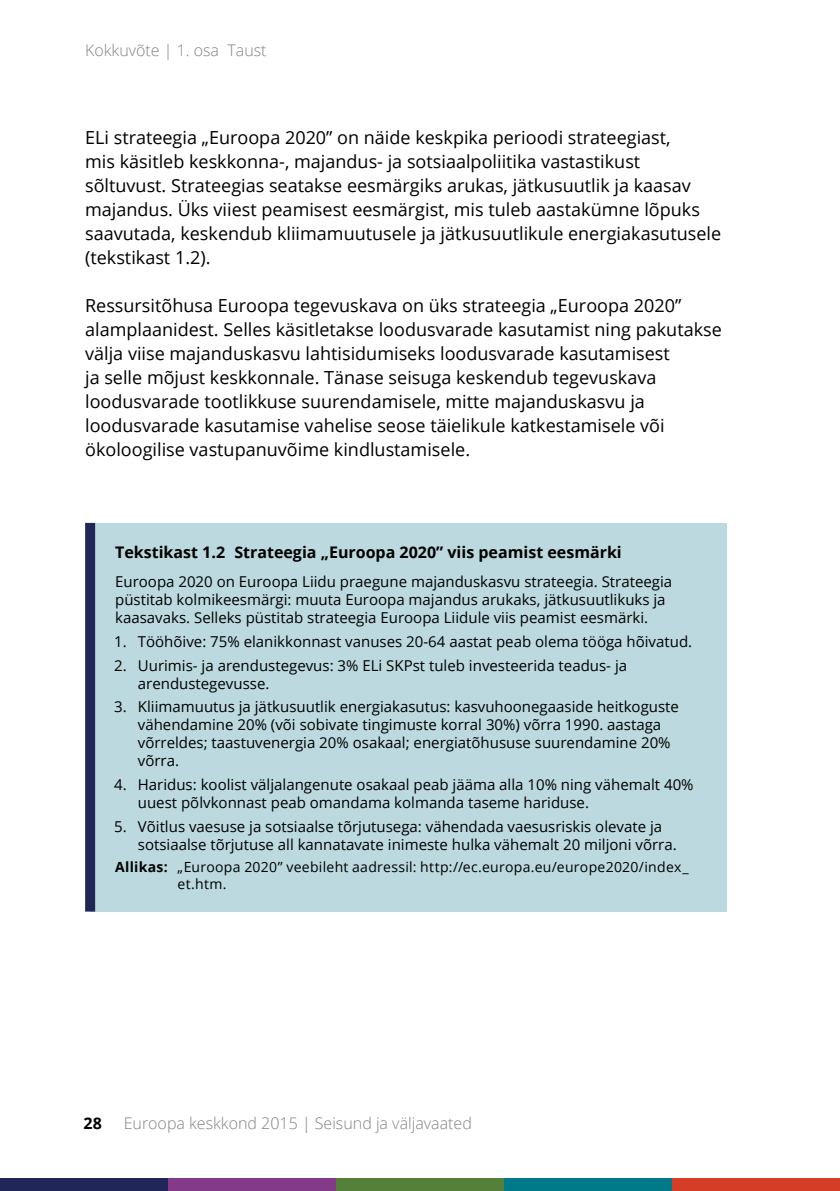
<style>
.page{position:relative;width:840px;height:1191px;background:#fff}
.page>*{position:absolute;margin:0;border:0;box-sizing:border-box;transform-origin:0 0}
.t1{font:18px/24px "Open Sans";color:#000}
.t2{font:300 16px "Open Sans";color:#808285}
.t3{font:700 16px "Open Sans";color:#000}
.t4{font:15px/18px "Open Sans";color:#000}
.t5{font:14px/16.8px "Open Sans";letter-spacing:.02em;color:#000}
.s1{font-weight:700}
</style>
<div class="page">
<div style="left:0;top:1178px;width:168px;height:13px;background:#202657"></div>
<div style="left:168px;top:1178px;width:168px;height:13px;background:#833a88"></div>
<div style="left:336px;top:1178px;width:167px;height:13px;background:#54803a"></div>
<div style="left:503px;top:1178px;width:168px;height:13px;background:#007a88"></div>
<div style="left:671px;top:1178px;width:168px;height:13px;background:#d63d27"></div>
<div style="left:90px;top:523px;width:636px;height:388px;background:#bbd9de"></div>
<div style="left:85px;top:523px;width:10px;height:388px;background:#202657"></div>
<p class="t2" style="left:85px;top:39px;width:183px">Kokkuvõte | 1. osa Taust</p>
<p class="t1" style="left:85px;top:125px;width:637px">ELi strateegia „Euroopa 2020” on näide keskpika perioodi strateegiast,<br>mis käsitleb keskkonna-, majandus- ja sotsiaalpoliitika vastastikust sõltuvust. Strateegias seatakse eesmärgiks arukas, jätkusuutlik ja kaasav majandus. Üks viiest peamisest eesmärgist, mis tuleb aastakümne lõpuks saavutada, keskendub kliimamuutusele ja jätkusuutlikule energiakasutusele (tekstikast 1.2).</p>
<p class="t1" style="left:85px;top:293px;width:638px">Ressursitõhusa Euroopa tegevuskava on üks strateegia „Euroopa 2020” alamplaanidest. Selles käsitletakse loodusvarade kasutamist ning pakutakse välja viise majanduskasvu lahtisidumiseks loodusvarade kasutamisest<br>ja selle mõjust keskkonnale. Tänase seisuga keskendub tegevuskava loodusvarade tootlikkuse suurendamisele, mitte majanduskasvu ja loodusvarade kasutamise vahelise seose täielikule katkestamisele või ökoloogilise vastupanuvõime kindlustamisele.</p>
<p class="t3" style="left:115px;top:541px;width:508px">Tekstikast 1.2 Strateegia „Euroopa 2020” viis peamist eesmärki</p>
<p class="t4" style="left:115px;top:572px;width:558px">Euroopa 2020 on Euroopa Liidu praegune majanduskasvu strateegia. Strateegia püstitab kolmikeesmärgi: muuta Euroopa majandus arukaks, jätkusuutlikuks ja kaasavaks. Selleks püstitab strateegia Euroopa Liidule viis peamist eesmärki.</p>
<p class="t4" style="left:114px;top:632px;width:579px">1. Tööhõive: 75% elanikkonnast vanuses 20-64 aastat peab olema tööga hõivatud.</p>
<p class="t4" style="left:138px;top:655px;width:490px;text-indent:-24px">2. Uurimis- ja arendustegevus: 3% ELi SKPst tuleb investeerida teadus- ja arendustegevusse.</p>
<p class="t4" style="left:138px;top:697px;width:542px;text-indent:-24px">3. Kliimamuutus ja jätkusuutlik energiakasutus: kasvuhoonegaaside heitkoguste vähendamine 20% (või sobivate tingimuste korral 30%) võrra 1990. aastaga võrreldes; taastuvenergia 20% osakaal; energiatõhususe suurendamine 20% võrra.</p>
<p class="t4" style="left:138px;top:775px;width:557px;text-indent:-24px">4. Haridus: koolist väljalangenute osakaal peab jääma alla 10% ning vähemalt 40% uuest põlvkonnast peab omandama kolmanda taseme hariduse.</p>
<p class="t4" style="left:138px;top:816px;width:540px;text-indent:-24px">5. Võitlus vaesuse ja sotsiaalse tõrjutusega: vähendada vaesusriskis olevate ja sotsiaalse tõrjutuse all kannatavate inimeste hulka vähemalt 20 miljoni võrra.</p>
<p class="t5" style="left:177px;top:858px;width:512px;text-indent:-62px"><span class="s1">Allikas:</span> „Euroopa 2020” veebileht aadressil: http://ec.europa.eu/europe2020/index_ et.htm.</p>
<p class="t3" style="left:84px;top:1111px;width:20px">28</p>
<p class="t2" style="left:124px;top:1112px;width:349px">Euroopa keskkond 2015 | Seisund ja väljavaated</p>
</div>
